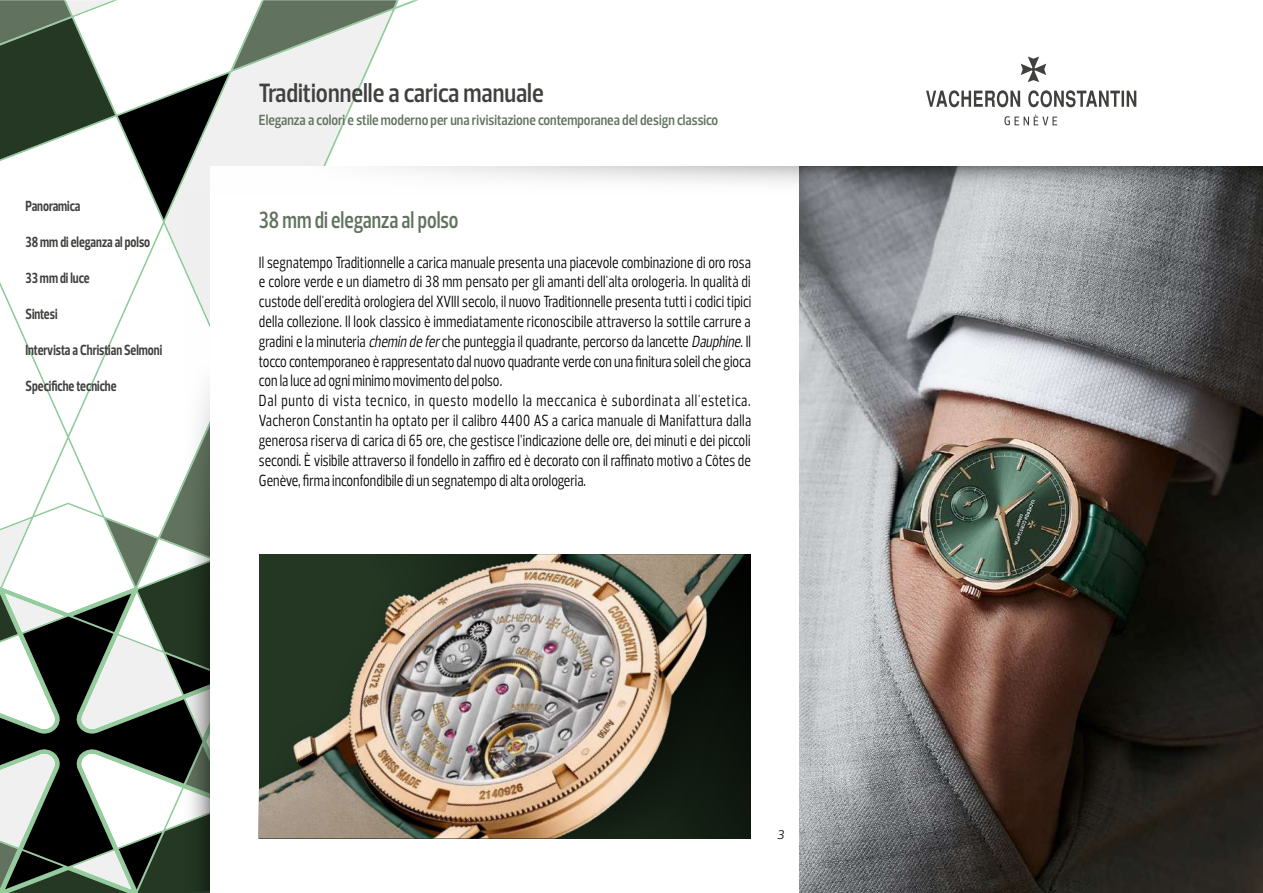
<style>
.page{position:relative;width:1263px;height:893px;background:#fff}
.page>*{position:absolute;margin:0;border:0;box-sizing:border-box;transform-origin:0 0}
.t1{font:600 27px "Prelo Condensed";color:#40403f}
.t2{font:600 24px "Prelo Condensed";color:#61735e;scale:.9 1}
.t3{font:16.5px/19.8px "Prelo Condensed";letter-spacing:.005em;color:#000;scale:.9 1}
.t4{font:700 15px "Prelo Condensed";color:#40403f;scale:.9 1}
.t5{font:600 15px "Prelo Condensed";color:#61735e}
.t6{font:italic 12.75px "Prelo";color:#000}
.s1{font-style:italic}
</style>
<div class="page">
<svg style="left:0;top:737px;width:163px;height:9px"></svg>
<svg style="left:0;top:746px;width:210px;height:147px"></svg>
<svg style="left:0;top:286px;width:163px;height:451px"></svg>
<svg style="left:0;top:0;width:397px;height:220px"></svg>
<svg style="left:926px;top:57px;width:210px;height:68px"></svg>
<svg style="left:163px;top:190px;width:47px;height:701px"></svg>
<div style="left:210px;top:166px;width:1052px;height:727px;background:#fff"></div>
<svg style="left:385px;top:166px;width:414px;height:17px"></svg>
<img style="left:799px;top:214px;width:464px;height:679px">
<svg style="left:799px;top:166px;width:464px;height:48px;background:#808487"></svg>
<img style="left:259px;top:554px;width:492px;height:284px">
<p class="t4" style="left:26px;top:197px;width:62px">Panoramica</p>
<p class="t4" style="left:26px;top:233px;width:140px">38 mm di eleganza al polso</p>
<p class="t4" style="left:26px;top:269px;width:73px">33 mm di luce</p>
<p class="t4" style="left:26px;top:305px;width:37px">Sintesi</p>
<p class="t4" style="left:26px;top:341px;width:153px">Intervista a Christian Selmoni</p>
<p class="t4" style="left:26px;top:377px;width:103px">Specifiche tecniche</p>
<h1 class="t1" style="left:259px;top:76px;width:286px">Traditionnelle a carica manuale</h1>
<p class="t5" style="left:259px;top:111px;width:461px">Eleganza a colori e stile moderno per una rivisitazione contemporanea del design classico</p>
<h2 class="t2" style="left:259px;top:205px;width:223px">38 mm di eleganza al polso</h2>
<p class="t3" style="left:259px;top:252px;width:549px">Il segnatempo Traditionnelle a carica manuale presenta una piacevole combinazione di oro rosa e colore verde e un diametro di 38 mm pensato per gli amanti dell'alta orologeria. In qualità di custode dell'eredità orologiera del XVIII secolo, il nuovo Traditionnelle presenta tutti i codici tipici della collezione. Il look classico è immediatamente riconoscibile attraverso la sottile carrure a gradini e la minuteria <span class="s1">chemindefer</span>che punteggia il quadrante, percorso da lancette <span class="s1">Dauphine</span>. Il tocco contemporaneo è rappresentato dal nuovo quadrante verde con una finitura soleil che gioca con la luce ad ogni minimo movimento del polso.<br>Dal punto di vista tecnico, in questo modello la meccanica è subordinata all'estetica.<br>Vacheron Constantin ha optato per il calibro 4400 AS a carica manuale di Manifattura dalla generosa riserva di carica di 65 ore, che gestisce l’indicazione delle ore, dei minuti e dei piccoli secondi. È visibile attraverso il fondello in zaffiro ed è decorato con il raffinato motivo a Côtes de Genève, firma inconfondibile di un segnatempo di alta orologeria.</p>
<p class="t6" style="left:777px;top:826px;width:9px">3</p>
</div>
